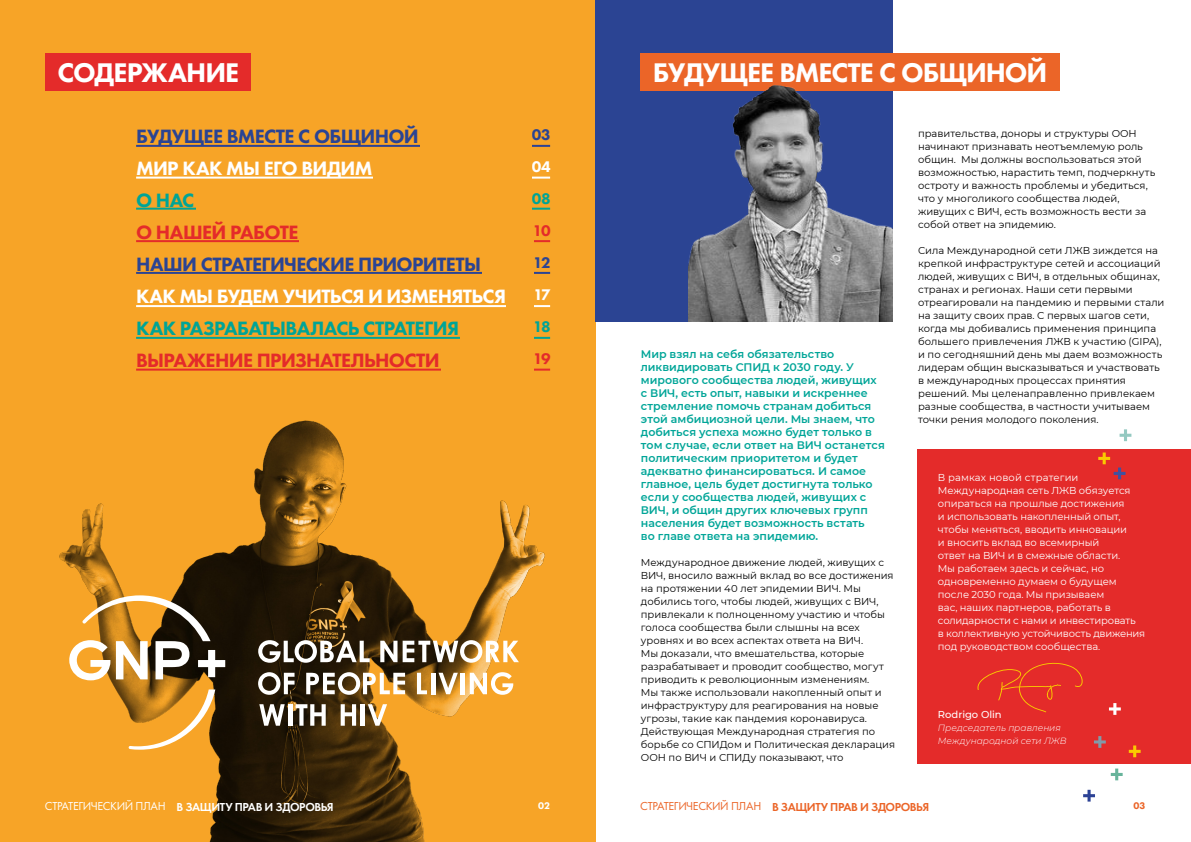
<style>
.page{position:relative;width:1191px;height:842px;background:#fff}
.page>*{position:absolute;margin:0;border:0;box-sizing:border-box;transform-origin:0 0}
.t1{font:800 28px "Futura PT";letter-spacing:-.035em;color:#fff}
.t2{font:800 20px "Futura PT";letter-spacing:-.03em;color:#2b4493}
.t3{font:800 20px "Futura PT";letter-spacing:-.03em;color:#fff}
.t4{font:800 20px "Futura PT";letter-spacing:-.03em;color:#e42b2a}
.t5{font:800 20px "Futura PT";letter-spacing:-.03em;color:#00a496}
.t6{font:800 16px "Futura PT";color:#2b4493}
.t7{font:800 16px "Futura PT";color:#fff}
.t8{font:800 16px "Futura PT";color:#00a496}
.t9{font:800 16px "Futura PT";color:#e42b2a}
.t10{font:600 12px "Futura PT";letter-spacing:-.04em;color:#fff}
.t11{font:600 12px "Futura PT";letter-spacing:-.04em;color:#eb6528}
.t12{font:600 11px/13px "Montserrat";color:#00a598}
.t13{font:10px/13px "Montserrat";color:#000}
.t14{font:10px/13px "Montserrat";letter-spacing:-.01em;color:#fff}
.t15{font:500 10px "Montserrat";letter-spacing:-.005em;color:#fff}
.t16{font:800 10px "Futura PT";color:#fff}
.t17{font:800 10px "Futura PT";color:#eb6528}
.t18{font:italic 300 9px/13px "Montserrat";letter-spacing:-.005em;color:#fff}
.s1{font-weight:400}
</style>
<div class="page">
<div style="left:0;top:0;width:595px;height:842px;background:#f7a427"></div>
<img style="left:59px;top:420px;width:486px;height:422px">
<svg style="left:129px;top:689px;width:86px;height:61px"></svg>
<svg style="left:69px;top:595px;width:156px;height:85px"></svg>
<svg style="left:258px;top:640px;width:112px;height:23px;background:#847c71"></svg>
<svg style="left:380px;top:640px;width:139px;height:23px;background:#b49f80"></svg>
<svg style="left:258px;top:672px;width:36px;height:23px"></svg>
<svg style="left:306px;top:672px;width:99px;height:23px;background:#ae9a7b"></svg>
<svg style="left:417px;top:673px;width:10px;height:21px"></svg>
<hr style="left:431px;top:673px;width:4px;height:21px;background:#fff">
<svg style="left:438px;top:673px;width:20px;height:21px"></svg>
<hr style="left:461px;top:673px;width:4px;height:21px;background:#fff">
<svg style="left:470px;top:672px;width:43px;height:23px"></svg>
<svg style="left:259px;top:704px;width:26px;height:22px"></svg>
<hr style="left:288px;top:704px;width:4px;height:22px;background:#fff">
<svg style="left:295px;top:704px;width:31px;height:22px"></svg>
<svg style="left:341px;top:704px;width:15px;height:22px"></svg>
<hr style="left:361px;top:704px;width:4px;height:22px;background:#fff">
<svg style="left:368px;top:704px;width:19px;height:22px"></svg>
<hr style="left:136px;top:145px;width:414px;height:2px;background:#2c4295">
<hr style="left:136px;top:177px;width:414px;height:2px;background:#fff">
<hr style="left:136px;top:208px;width:414px;height:2px;background:#00a496">
<hr style="left:136px;top:240px;width:414px;height:2px;background:#e42b2a">
<hr style="left:136px;top:272px;width:414px;height:2px;background:#2b4493">
<hr style="left:136px;top:305px;width:414px;height:2px;background:#fff">
<hr style="left:136px;top:337px;width:414px;height:2px;background:#00a496">
<hr style="left:136px;top:369px;width:414px;height:2px;background:#e42b2a">
<div style="left:917px;top:449px;width:274px;height:314px;background:#e42b2a"></div>
<div style="left:595px;top:0;width:297px;height:321px;background:#2b4493"></div>
<div style="left:45px;top:53px;width:206px;height:38px;background:#e42b2a"></div>
<div style="left:641px;top:53px;width:419px;height:38px;background:#eb6528"></div>
<img style="left:688px;top:85px;width:204px;height:236px">
<svg style="left:1109px;top:703px;width:11px;height:12px"></svg>
<svg style="left:1094px;top:736px;width:11px;height:12px"></svg>
<svg style="left:1128px;top:745px;width:12px;height:12px"></svg>
<svg style="left:1083px;top:790px;width:12px;height:11px"></svg>
<svg style="left:1110px;top:768px;width:12px;height:12px"></svg>
<svg style="left:977px;top:662px;width:106px;height:50px"></svg>
<svg style="left:1098px;top:452px;width:27px;height:27px"></svg>
<svg style="left:1119px;top:429px;width:12px;height:12px"></svg>
<div style="left:506px;top:280px;width:28px;height:30px;background:#f7a427"></div>
<div style="left:482px;top:245px;width:52px;height:30px;background:#f7a427"></div>
<div style="left:460px;top:311px;width:74px;height:31px;background:#f7a427"></div>
<div style="left:442px;top:343px;width:92px;height:31px;background:#f7a427"></div>
<div style="left:373px;top:153px;width:158px;height:30px;background:#f7a427"></div>
<div style="left:420px;top:118px;width:111px;height:30px;background:#f7a427"></div>
<div style="left:196px;top:183px;width:335px;height:31px;background:#f7a427"></div>
<div style="left:300px;top:214px;width:234px;height:31px;background:#f7a427"></div>
<h1 class="t1" style="left:57px;top:55px;width:183px">СОДЕРЖАНИЕ</h1>
<h1 class="t1" style="left:653px;top:55px;width:396px">БУДУЩЕЕ ВМЕСТЕ С ОБЩИНОЙ</h1>
<h2 class="t2" style="left:136px;top:124px;width:284px">БУДУЩЕЕ ВМЕСТЕ С ОБЩИНОЙ</h2>
<h2 class="t3" style="left:136px;top:156px;width:238px">МИР КАК МЫ ЕГО ВИДИМ</h2>
<h2 class="t5" style="left:136px;top:188px;width:60px">О НАС</h2>
<h2 class="t4" style="left:136px;top:220px;width:164px">О НАШЕЙ РАБОТЕ</h2>
<h2 class="t2" style="left:136px;top:252px;width:346px">НАШИ СТРАТЕГИЧЕСКИЕ ПРИОРИТЕТЫ</h2>
<h2 class="t3" style="left:136px;top:284px;width:371px">КАК МЫ БУДЕМ УЧИТЬСЯ И ИЗМЕНЯТЬСЯ</h2>
<h2 class="t5" style="left:136px;top:316px;width:324px">КАК РАЗРАБАТЫВАЛАСЬ СТРАТЕГИЯ</h2>
<h2 class="t4" style="left:136px;top:348px;width:305px">ВЫРАЖЕНИЕ ПРИЗНАТЕЛЬНОСТИ</h2>
<h3 class="t6" style="left:532px;top:124px;width:20px">03</h3>
<h3 class="t7" style="left:532px;top:156px;width:21px">04</h3>
<h3 class="t8" style="left:532px;top:188px;width:20px">08</h3>
<h3 class="t9" style="left:533px;top:220px;width:19px">10</h3>
<h3 class="t6" style="left:533px;top:252px;width:19px">12</h3>
<h3 class="t7" style="left:533px;top:284px;width:19px">17</h3>
<h3 class="t8" style="left:533px;top:316px;width:19px">18</h3>
<h3 class="t9" style="left:533px;top:348px;width:19px">19</h3>
<p class="t12" style="left:641px;top:347px;width:245px">Мир взял на себя обязательство ликвидировать СПИД к 2030 году. У мирового сообщества людей, живущих с ВИЧ, есть опыт, навыки и искреннее стремление помочь странам добиться этой амбициозной цели. Мы знаем, что добиться успеха можно будет только в том случае, если ответ на ВИЧ останется политическим приоритетом и будет адекватно финансироваться. И самое главное, цель будет достигнута только если у сообщества людей, живущих с ВИЧ, и общин других ключевых групп населения будет возможность встать<br>во главе ответа на эпидемию.</p>
<p class="t13" style="left:641px;top:555px;width:256px">Международное движение людей, живущих с ВИЧ, вносило важный вклад во все достижения на протяжении 40 лет эпидемии ВИЧ. Мы добились того, чтобы людей, живущих с ВИЧ, привлекали к полноценному участию и чтобы голоса сообщества были слышны на всех уровнях и во всех аспектах ответа на ВИЧ.<br>Мы доказали, что вмешательства, которые разрабатывает и проводит сообщество, могут приводить к революционным изменениям.<br>Мы также использовали накопленный опыт и инфраструктуру для реагирования на новые угрозы, такие как пандемия коронавируса.<br>Действующая Международная стратегия по борьбе со СПИДом и Политическая декларация ООН по ВИЧ и СПИДу показывают, что</p>
<p class="t13" style="left:918px;top:127px;width:239px">правительства, доноры и структуры ООН начинают признавать неотъемлемую роль общин. Мы должны воспользоваться этой возможностью, нарастить темп, подчеркнуть остроту и важность проблемы и убедиться, что у многоликого сообщества людей, живущих с ВИЧ, есть возможность вести за собой ответ на эпидемию.</p>
<p class="t13" style="left:918px;top:244px;width:248px">Сила Международной сети ЛЖВ зиждется на крепкой инфраструктуре сетей и ассоциаций людей, живущих с ВИЧ, в отдельных общинах, странах и регионах. Наши сети первыми отреагировали на пандемию и первыми стали на защиту своих прав. С первых шагов сети, когда мы добивались применения принципа большего привлечения ЛЖВ к участию (GIPA), и по сегодняшний день мы даем возможность лидерам общин высказываться и участвовать в международных процессах принятия решений. Мы целенаправленно привлекаем разные сообщества, в частности учитываем точки рения молодого поколения.</p>
<p class="t14" style="left:938px;top:471px;width:209px">В рамках новой стратегии<br>Международная сеть ЛЖВ обязуется опираться на прошлые достижения<br>и использовать накопленный опыт, чтобы меняться, вводить инновации<br>и вносить вклад во всемирный<br>ответ на ВИЧ и в смежные области.<br>Мы работаем здесь и сейчас, но одновременно думаем о будущем после 2030 года. Мы призываем<br>вас, наших партнеров, работать в солидарности с нами и инвестировать<br>в коллективную устойчивость движения под руководством сообщества.</p>
<p class="t15" style="left:938px;top:708px;width:65px">Rodrigo Olin</p>
<p class="t18" style="left:938px;top:721px;width:130px">Председатель правления<br>Международной сети ЛЖВ</p>
<p class="t10" style="left:45px;top:799px;width:290px"><span class="s1">СТРАТЕГИЧЕСКИЙ ПЛАН</span> В ЗАЩИТУ ПРАВ И ЗДОРОВЬЯ</p>
<p class="t16" style="left:538px;top:799px;width:14px">02</p>
<p class="t11" style="left:640px;top:799px;width:290px"><span class="s1">СТРАТЕГИЧЕСКИЙ ПЛАН</span> В ЗАЩИТУ ПРАВ И ЗДОРОВЬЯ</p>
<p class="t17" style="left:1133px;top:799px;width:14px">03</p>
</div>
